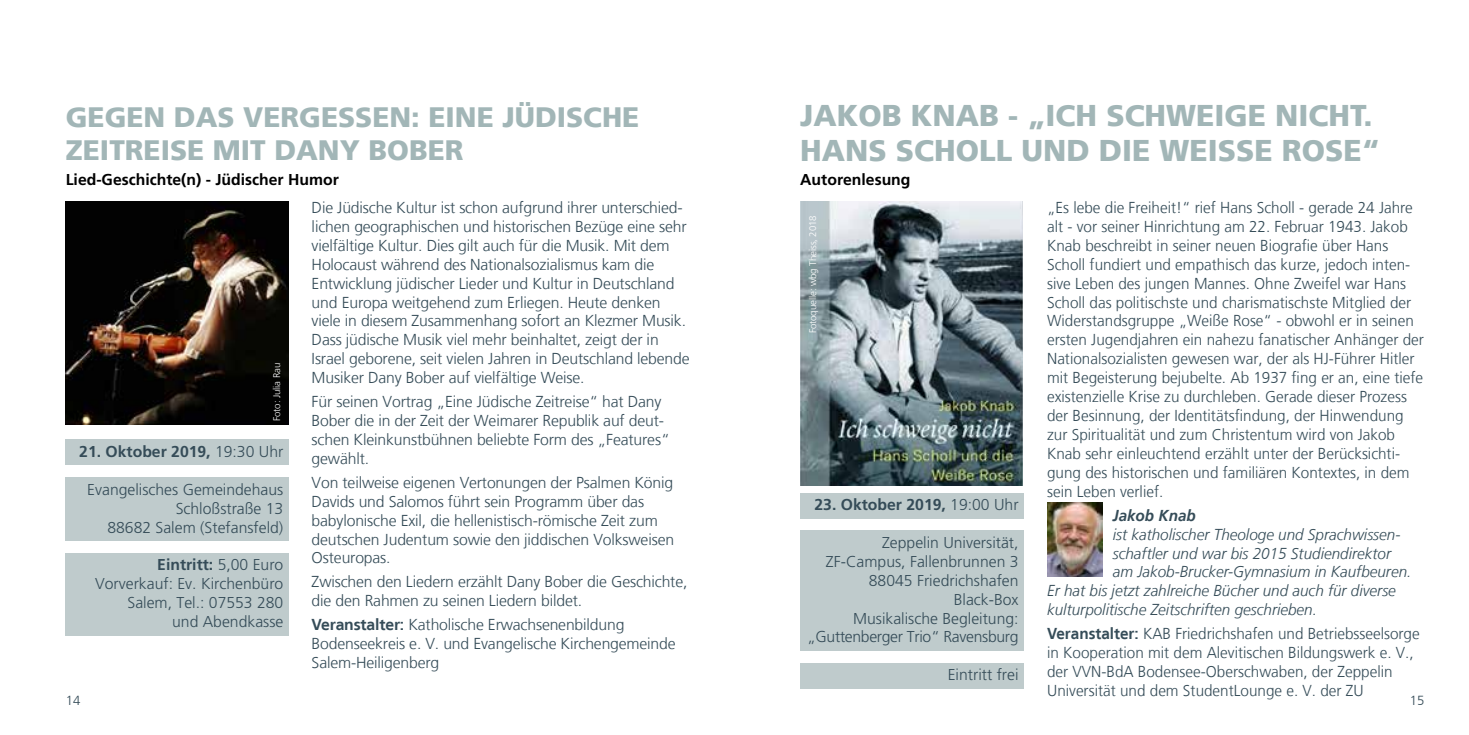
<style>
.page{position:relative;width:1469px;height:735px;background:#fff}
.page>*{position:absolute;margin:0;border:0;box-sizing:border-box;transform-origin:0 0}
.t1{font:900 29.93px/35.9px "Frutiger LT";color:#a2b6b7}
.t2{font:900 28px/33.6px "Frutiger LT";color:#a2b6b7}
.t3{font:300 15.75px/18.9px "Frutiger LT";letter-spacing:-.01em;color:#354c58}
.t4{font:300 15.75px/18.9px "Frutiger";color:#354c58;text-align:right}
.t5{font:italic 300 15.75px "Frutiger LT";color:#354c58}
.t6{font:700 15.75px "Frutiger";color:#000}
.t7{font:700 15.75px "Frutiger";color:#354c58}
.t8{font:italic 700 15.75px "Frutiger LT";color:#354c58}
.t9{font:300 13.12px "Frutiger LT";color:#354c58}
.t10{font:300 9.62px "Frutiger LT";letter-spacing:-.01em;color:#fff}
.s1{font-weight:700}
.s2{font-weight:300}
</style>
<div class="page">
<div style="left:65px;top:439px;width:223px;height:26px;background:#bfcbcc"></div>
<div style="left:65px;top:477px;width:223px;height:44px;background:#bfcbcc"></div>
<div style="left:65px;top:515px;width:223px;height:25px;background:#bfcbcc"></div>
<div style="left:65px;top:552px;width:223px;height:83px;background:#bfcbcc"></div>
<img style="left:66px;top:201px;width:222px;height:223px">
<div style="left:800px;top:492px;width:223px;height:26px;background:#bfcbcc"></div>
<div style="left:800px;top:530px;width:223px;height:63px;background:#bfcbcc"></div>
<div style="left:800px;top:587px;width:223px;height:25px;background:#bfcbcc"></div>
<div style="left:800px;top:605px;width:223px;height:26px;background:#bfcbcc"></div>
<div style="left:800px;top:624px;width:223px;height:26px;background:#bfcbcc"></div>
<div style="left:800px;top:662px;width:223px;height:26px;background:#bfcbcc"></div>
<img style="left:800px;top:201px;width:223px;height:284px">
<img style="left:1047px;top:502px;width:55px;height:74px">
<h2 class="t2" style="left:66px;top:100px;width:575px">GEGEN DAS VERGESSEN: EINE JÜDISCHE<br>ZEITREISE MIT DANY BOBER</h2>
<p class="t6" style="left:66px;top:170px;width:274px">Lied-Geschichte(n) - Jüdischer Humor</p>
<h1 class="t1" style="left:800px;top:97px;width:581px">JAKOB KNAB - „ICH SCHWEIGE NICHT.<br>HANS SCHOLL UND DIE WEISSE ROSE“</h1>
<p class="t6" style="left:800px;top:170px;width:112px">Autorenlesung</p>
<p class="t3" style="left:1047px;top:198px;width:378px">„Es lebe die Freiheit!“ rief Hans Scholl - gerade 24 Jahre alt - vor seiner Hinrichtung am 22. Februar 1943. Jakob Knab beschreibt in seiner neuen Biografie über Hans Scholl fundiert und empathisch das kurze, jedoch inten&shy;sive Leben des jungen Mannes. Ohne Zweifel war Hans Scholl das politischste und charismatischste Mitglied der Widerstandsgruppe „Weiße Rose“ - obwohl er in seinen ersten Jugendjahren ein nahezu fanatischer Anhänger der Nationalsozialisten gewesen war, der als HJ-Führer Hitler mit Begeisterung bejubelte. Ab 1937 fing er an, eine tiefe existenzielle Krise zu durchleben. Gerade dieser Prozess der Besinnung, der Identitätsfindung, der Hinwendung zur Spiritualität und zum Christentum wird von Jakob Knab sehr einleuchtend erzählt unter der Berücksichti&shy;gung des historischen und familiären Kontextes, in dem sein Leben verlief.</p>
<p class="t8" style="left:1112px;top:505px;width:85px">Jakob Knab</p>
<p class="t5" style="left:1112px;top:525px;width:289px">ist katholischer Theologe und Sprachwissen-</p>
<p class="t5" style="left:1112px;top:543px;width:280px">schaftler und war bis 2015 Studiendirektor</p>
<p class="t5" style="left:1112px;top:562px;width:300px">am Jakob-Brucker-Gymnasium in Kaufbeuren.</p>
<p class="t5" style="left:1047px;top:581px;width:350px">Er hat bis jetzt zahlreiche Bücher und auch für diverse</p>
<p class="t5" style="left:1047px;top:600px;width:271px">kulturpolitische Zeitschriften geschrieben.</p>
<p class="t3" style="left:1047px;top:624px;width:374px"><span class="s1">Veranstalter:</span> KAB Friedrichshafen und Betriebsseelsorge in Kooperation mit dem Alevitischen Bildungswerk e. V., der VVN-BdA Bodensee-Oberschwaben, der Zeppelin Universität und dem StudentLounge e. V. der ZU</p>
<p class="t3" style="left:312px;top:198px;width:379px">Die Jüdische Kultur ist schon aufgrund ihrer unterschied&shy;lichen geographischen und historischen Bezüge eine sehr vielfältige Kultur. Dies gilt auch für die Musik. Mit dem Holocaust während des Nationalsozialismus kam die Entwicklung jüdischer Lieder und Kultur in Deutschland und Europa weitgehend zum Erliegen. Heute denken viele in diesem Zusammenhang sofort an Klezmer Musik.<br>Dass jüdische Musik viel mehr beinhaltet, zeigt der in Israel geborene, seit vielen Jahren in Deutschland lebende Musiker Dany Bober auf vielfältige Weise.</p>
<p class="t3" style="left:312px;top:392px;width:359px">Für seinen Vortrag „Eine Jüdische Zeitreise“ hat Dany Bober die in der Zeit der Weimarer Republik auf deut&shy;schen Kleinkunstbühnen beliebte Form des „Features“ gewählt.</p>
<p class="t3" style="left:312px;top:473px;width:364px">Von teilweise eigenen Vertonungen der Psalmen König Davids und Salomos führt sein Programm über das babylonische Exil, die hellenistisch-römische Zeit zum deutschen Judentum sowie den jiddischen Volksweisen Osteuropas.</p>
<p class="t3" style="left:312px;top:572px;width:377px">Zwischen den Liedern erzählt Dany Bober die Geschichte, die den Rahmen zu seinen Liedern bildet.</p>
<p class="t3" style="left:312px;top:615px;width:365px"><span class="s1">Veranstalter:</span> Katholische Erwachsenenbildung<br>Bodenseekreis e. V. und Evangelische Kirchengemeinde<br>Salem-Heiligenberg</p>
<p class="t10" style="left:807px;top:333px;width:119px;rotate:-90deg">Fotoquelle: wbg Theiss, 2018</p>
<p class="t10" style="left:271px;top:421px;width:60px;rotate:-90deg">Foto: Julia Rau</p>
<p class="t7" style="left:79px;top:442px;width:205px">21. Oktober 2019, <span class="s2">19:30 Uhr</span></p>
<p class="t4" style="left:87px;top:479px;width:198px">Evangelisches Gemeindehaus<br>Schloßstraße 13<br>88682 Salem (Stefansfeld)</p>
<p class="t4" style="left:95px;top:555px;width:190px"><span class="s1">Eintritt:</span> 5,00 Euro<br>Vorverkauf: Ev. Kirchenbüro<br>Salem, Tel.: 07553 280<br>und Abendkasse</p>
<p class="t7" style="left:814px;top:495px;width:205px">23. Oktober 2019, <span class="s2">19:00 Uhr</span></p>
<p class="t4" style="left:807px;top:532px;width:213px">Zeppelin Universität,<br>ZF-Campus, Fallenbrunnen 3<br>88045 Friedrichshafen<br>Black-Box<br>Musikalische Begleitung: „Guttenberger Trio“ Ravensburg</p>
<p class="t4" style="left:947px;top:665px;width:72px">Eintritt frei</p>
<p class="t9" style="left:66px;top:692px;width:16px">14</p>
<p class="t9" style="left:1409px;top:692px;width:16px">15</p>
</div>
